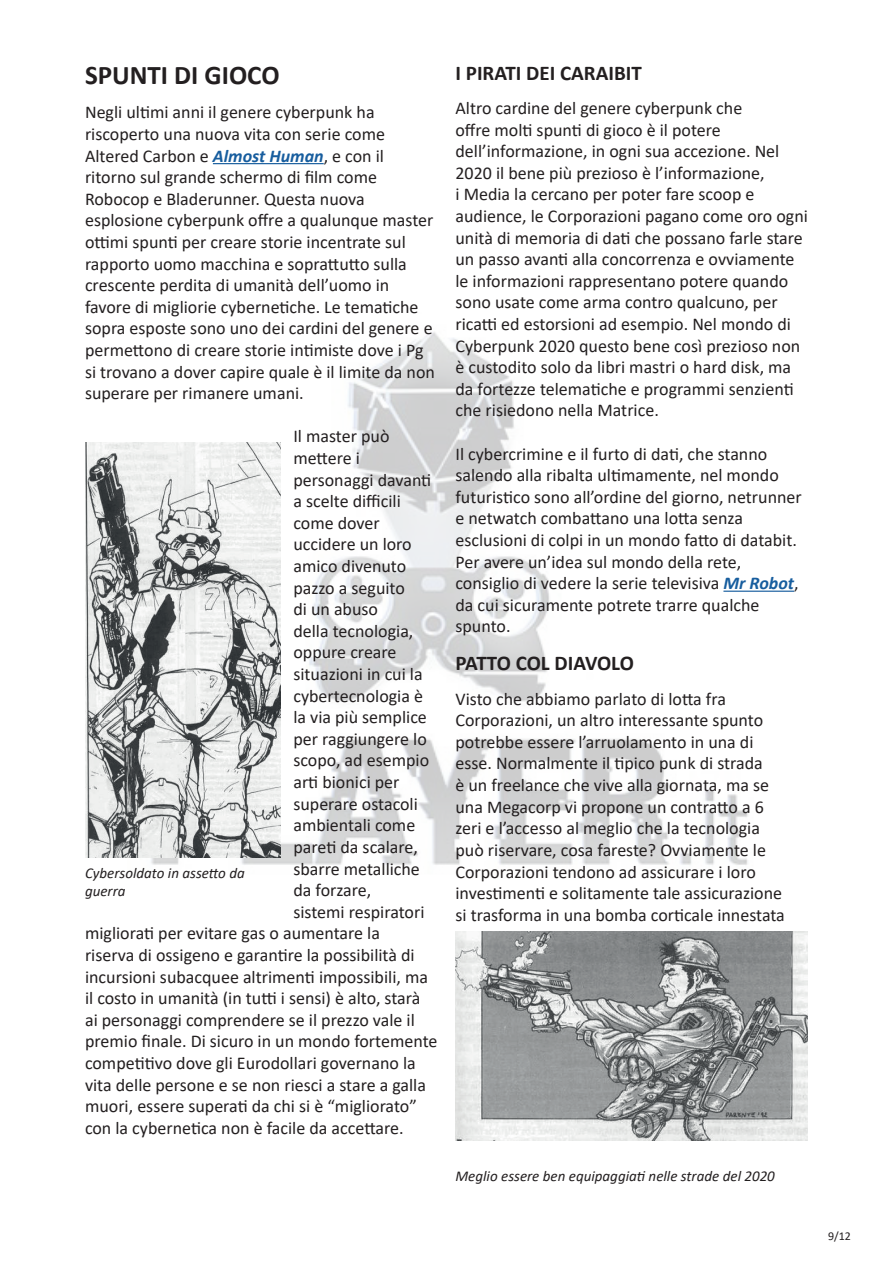
<style>
.page{position:relative;width:893px;height:1263px;background:#fff}
.page>*{position:absolute;margin:0;border:0;box-sizing:border-box;transform-origin:0 0}
.t1{font:700 27px "Calibri";color:#231f20}
.t2{font:700 21px "Calibri";color:#231f20}
.t3{font:18px/21.6px "Calibri";color:#231f20}
.t4{font:italic 15px/18px "Calibri";color:#231f20}
.t5{font:12px "Calibri";color:#231f20}
.s1{font-weight:700;font-style:italic;color:#175d9e}
</style>
<div class="page">
<img style="left:128px;top:332px;width:637px;height:533px">
<img style="left:85px;top:442px;width:196px;height:415px">
<img style="left:455px;top:931px;width:353px;height:209px">
<hr style="left:213px;top:163px;width:111px;height:1px;background:#175d9e">
<hr style="left:723px;top:591px;width:71px;height:1px;background:#175d9e">
<h1 class="t1" style="left:85px;top:56px;width:196px">SPUNTI DI GIOCO</h1>
<p class="t3" style="left:85px;top:101px;width:351px">Negli ultimi anni il genere cyberpunk ha riscoperto una nuova vita con serie come Altered Carbon e <span class="s1">Almost Human</span>, e con il ritorno sul grande schermo di film come Robocop e Bladerunner. Questa nuova esplosione cyberpunk offre a qualunque master ottimi spunti per creare storie incentrate sul rapporto uomo macchina e soprattutto sulla crescente perdita di umanità dell’uomo in favore di migliorie cybernetiche. Le tematiche sopra esposte sono uno dei cardini del genere e permettono di creare storie intimiste dove i Pg si trovano a dover capire quale è il limite da non superare per rimanere umani.</p>
<p class="t3" style="left:293px;top:425px;width:98px">Il master può</p>
<p class="t3" style="left:293px;top:447px;width:68px">mettere i</p>
<p class="t3" style="left:293px;top:468px;width:139px">personaggi davanti</p>
<p class="t3" style="left:293px;top:490px;width:109px">a scelte difficili</p>
<p class="t3" style="left:293px;top:512px;width:88px">come dover</p>
<p class="t3" style="left:293px;top:533px;width:120px">uccidere un loro</p>
<p class="t3" style="left:293px;top:555px;width:114px">amico divenuto</p>
<p class="t3" style="left:293px;top:576px;width:113px">pazzo a seguito</p>
<p class="t3" style="left:293px;top:598px;width:86px">di un abuso</p>
<p class="t3" style="left:293px;top:620px;width:122px">della tecnologia,</p>
<p class="t3" style="left:293px;top:641px;width:105px">oppure creare</p>
<p class="t3" style="left:293px;top:663px;width:131px">situazioni in cui la</p>
<p class="t3" style="left:293px;top:684px;width:131px">cybertecnologia è</p>
<p class="t3" style="left:293px;top:706px;width:135px">la via più semplice</p>
<p class="t3" style="left:293px;top:728px;width:135px">per raggiungere lo</p>
<p class="t3" style="left:293px;top:749px;width:137px">scopo, ad esempio</p>
<p class="t3" style="left:293px;top:771px;width:108px">arti bionici per</p>
<p class="t3" style="left:293px;top:792px;width:126px">superare ostacoli</p>
<p class="t3" style="left:293px;top:814px;width:123px">ambientali come</p>
<p class="t3" style="left:293px;top:836px;width:126px">pareti da scalare,</p>
<p class="t3" style="left:293px;top:857px;width:128px">sbarre metalliche</p>
<p class="t3" style="left:293px;top:879px;width:79px">da forzare,</p>
<p class="t3" style="left:293px;top:900px;width:133px">sistemi respiratori</p>
<p class="t3" style="left:85px;top:922px;width:296px">migliorati per evitare gas o aumentare la</p>
<p class="t3" style="left:85px;top:944px;width:331px">riserva di ossigeno e garantire la possibilità di</p>
<p class="t3" style="left:85px;top:965px;width:344px">incursioni subacquee altrimenti impossibili, ma</p>
<p class="t3" style="left:85px;top:987px;width:337px">il costo in umanità (in tutti i sensi) è alto, starà</p>
<p class="t3" style="left:85px;top:1008px;width:331px">ai personaggi comprendere se il prezzo vale il</p>
<p class="t3" style="left:85px;top:1030px;width:354px">premio finale. Di sicuro in un mondo fortemente</p>
<p class="t3" style="left:85px;top:1052px;width:332px">competitivo dove gli Eurodollari governano la</p>
<p class="t3" style="left:85px;top:1073px;width:342px">vita delle persone e se non riesci a stare a galla</p>
<p class="t3" style="left:85px;top:1095px;width:333px">muori, essere superati da chi si è “migliorato”</p>
<p class="t3" style="left:85px;top:1116px;width:320px">con la cybernetica non è facile da accettare.</p>
<p class="t4" style="left:85px;top:863px;width:161px">Cybersoldato in assetto da guerra</p>
<p class="t2" style="left:455px;top:58px;width:188px">I PIRATI DEI CARAIBIT</p>
<p class="t3" style="left:455px;top:97px;width:354px">Altro cardine del genere cyberpunk che<br>offre molti spunti di gioco è il potere dell’informazione, in ogni sua accezione. Nel 2020 il bene più prezioso è l’informazione,<br>i Media la cercano per poter fare scoop e audience, le Corporazioni pagano come oro ogni unità di memoria di dati che possano farle stare un passo avanti alla concorrenza e ovviamente le informazioni rappresentano potere quando sono usate come arma contro qualcuno, per ricatti ed estorsioni ad esempio. Nel mondo di Cyberpunk 2020 questo bene così prezioso non è custodito solo da libri mastri o hard disk, ma da fortezze telematiche e programmi senzienti che risiedono nella Matrice.</p>
<p class="t3" style="left:455px;top:442px;width:348px">Il cybercrimine e il furto di dati, che stanno salendo alla ribalta ultimamente, nel mondo futuristico sono all’ordine del giorno, netrunner e netwatch combattano una lotta senza esclusioni di colpi in un mondo fatto di databit.<br>Per avere un’idea sul mondo della rete, consiglio di vedere la serie televisiva <span class="s1">Mr Robot</span>, da cui sicuramente potrete trarre qualche spunto.</p>
<p class="t2" style="left:455px;top:648px;width:180px">PATTO COL DIAVOLO</p>
<p class="t3" style="left:455px;top:687px;width:331px">Visto che abbiamo parlato di lotta fra Corporazioni, un altro interessante spunto potrebbe essere l’arruolamento in una di esse. Normalmente il tipico punk di strada<br>è un freelance che vive alla giornata, ma se una Megacorp vi propone un contratto a 6 zeri e l’accesso al meglio che la tecnologia può riservare, cosa fareste? Ovviamente le Corporazioni tendono ad assicurare i loro investimenti e solitamente tale assicurazione si trasforma in una bomba corticale innestata</p>
<p class="t4" style="left:455px;top:1166px;width:321px">Meglio essere ben equipaggiati nelle strade del 2020</p>
<p class="t5" style="left:828px;top:1227px;width:24px">9/12</p>
</div>
